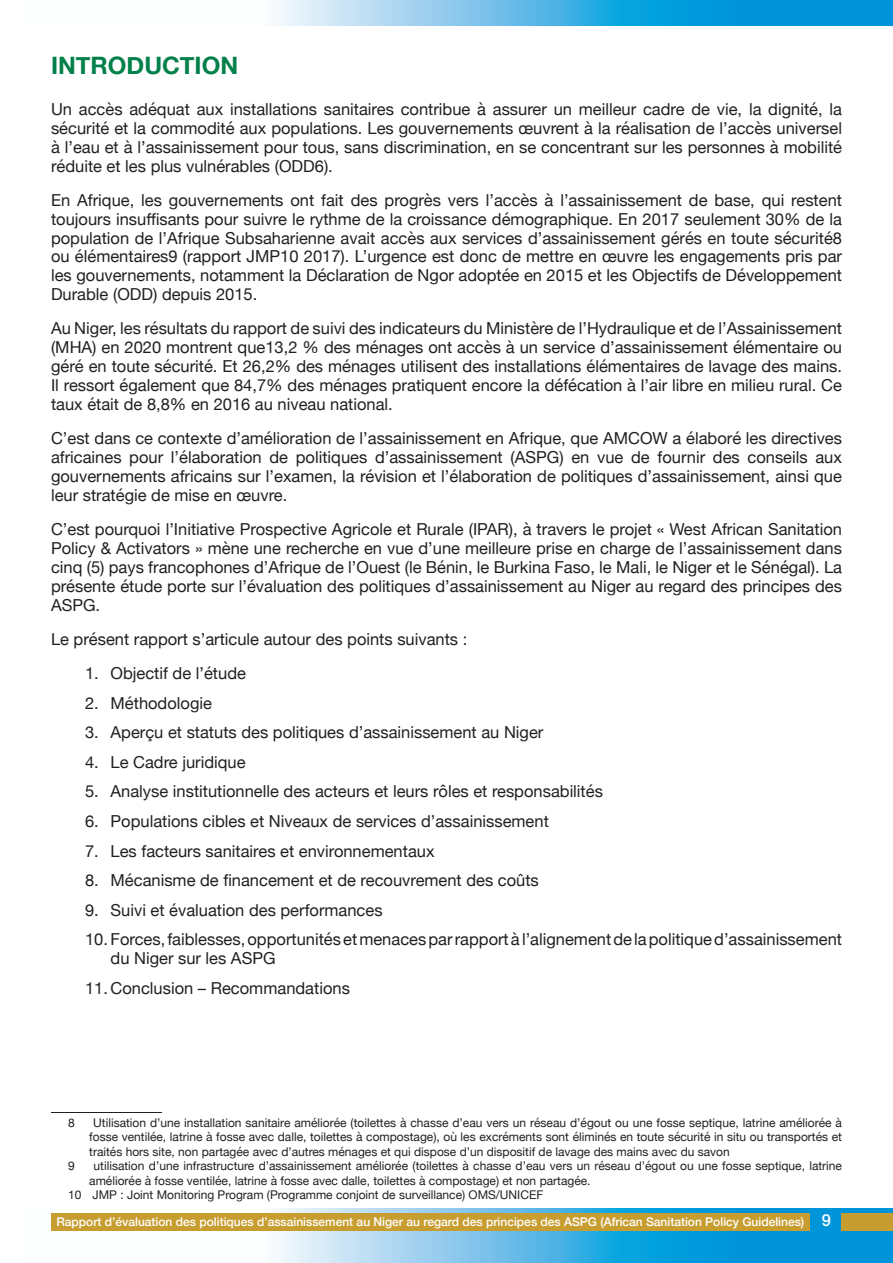
<style>
.page{position:relative;width:893px;height:1263px;background:#fff}
.page>*{position:absolute;margin:0;border:0;box-sizing:border-box;transform-origin:0 0}
.t1{font:700 24px "Helvetica Neue";color:#018049}
.t2{font:16.5px/18.9px "Helvetica Neue";color:#231f20;text-align:justify}
.t3{font:12px/14.4px "Helvetica Neue";color:#231f20;text-align:justify}
.t4{font:500 12px "Helvetica Neue";color:#fff}
.s1{font-size:16.5px}
</style>
<div class="page">
<svg style="left:51px;top:1209px;width:842px;height:54px"></svg>
<div style="left:841px;top:1214px;width:52px;height:17px;background:#c79d30"></div>
<div style="left:51px;top:1214px;width:759px;height:17px;background:#c79d30"></div>
<svg style="left:274px;top:0;width:619px;height:26px;background:#4eb5e5"></svg>
<hr style="left:51px;top:1112px;width:111px;height:1px;background:#231f20">
<h1 class="t1" style="left:51px;top:51px;width:189px">INTRODUCTION</h1>
<p class="t2" style="left:51px;top:99px;width:792px">Un accès adéquat aux installations sanitaires contribue à assurer un meilleur cadre de vie, la dignité, la sécurité et la commodité aux populations. Les gouvernements œuvrent à la réalisation de l’accès universel à l’eau et à l’assainissement pour tous, sans discrimination, en se concentrant sur les personnes à mobilité réduite et les plus vulnérables (ODD6).</p>
<p class="t2" style="left:51px;top:190px;width:792px">En Afrique, les gouvernements ont fait des progrès vers l’accès à l’assainissement de base, qui restent toujours insuffisants pour suivre le rythme de la croissance démographique. En 2017 seulement 30% de la population de l’Afrique Subsaharienne avait accès aux services d’assainissement gérés en toute sécurité8 ou élémentaires9 (rapport JMP10 2017). L’urgence est donc de mettre en œuvre les engagements pris par les gouvernements, notamment la Déclaration de Ngor adoptée en 2015 et les Objectifs de Développement Durable (ODD) depuis 2015.</p>
<p class="t2" style="left:51px;top:319px;width:792px">Au Niger, les résultats du rapport de suivi des indicateurs du Ministère de l’Hydraulique et de l’Assainissement (MHA) en 2020 montrent que13,2 % des ménages ont accès à un service d’assainissement élémentaire ou géré en toute sécurité. Et 26,2% des ménages utilisent des installations élémentaires de lavage des mains.<br>Il ressort également que 84,7% des ménages pratiquent encore la défécation à l’air libre en milieu rural. Ce taux était de 8,8% en 2016 au niveau national.</p>
<p class="t2" style="left:51px;top:429px;width:792px">C’est dans ce contexte d’amélioration de l’assainissement en Afrique, que AMCOW a élaboré les directives africaines pour l’élaboration de politiques d’assainissement (ASPG) en vue de fournir des conseils aux gouvernements africains sur l’examen, la révision et l’élaboration de politiques d’assainissement, ainsi que leur stratégie de mise en œuvre.</p>
<p class="t2" style="left:51px;top:520px;width:792px">C’est pourquoi l’Initiative Prospective Agricole et Rurale (IPAR), à travers le projet « West African Sanitation Policy &amp; Activators » mène une recherche en vue d’une meilleure prise en charge de l’assainissement dans cinq (5) pays francophones d’Afrique de l’Ouest (le Bénin, le Burkina Faso, le Mali, le Niger et le Sénégal). La présente étude porte sur l’évaluation des politiques d’assainissement au Niger au regard des principes des ASPG.</p>
<p class="t2" style="left:51px;top:630px;width:418px">Le présent rapport s’articule autour des points suivants :</p>
<p class="t2" style="left:85px;top:663px;width:162px">1. Objectif de l’étude</p>
<p class="t2" style="left:85px;top:693px;width:128px">2. Méthodologie</p>
<p class="t2" style="left:85px;top:723px;width:460px">3. Aperçu et statuts des politiques d’assainissement au Niger</p>
<p class="t2" style="left:85px;top:752px;width:162px">4. Le Cadre juridique</p>
<p class="t2" style="left:85px;top:782px;width:519px">5. Analyse institutionnelle des acteurs et leurs rôles et responsabilités</p>
<p class="t2" style="left:85px;top:812px;width:465px">6. Populations cibles et Niveaux de services d’assainissement</p>
<p class="t2" style="left:85px;top:841px;width:351px">7. Les facteurs sanitaires et environnementaux</p>
<p class="t2" style="left:85px;top:871px;width:455px">8. Mécanisme de financement et de recouvrement des coûts</p>
<p class="t2" style="left:85px;top:900px;width:299px">9. Suivi et évaluation des performances</p>
<p class="t2" style="left:111px;top:930px;width:733px;text-indent:-26px">10. Forces, faiblesses, opportunités et menaces par rapport à l’alignement de la politique d’assainissement du Niger sur les ASPG</p>
<p class="t2" style="left:85px;top:979px;width:266px">11. Conclusion – Recommandations</p>
<p class="t3" style="left:68px;top:1115px;width:8px">8</p>
<p class="t3" style="left:89px;top:1115px;width:754px;text-indent:4px">Utilisation d’une installation sanitaire améliorée (toilettes à chasse d’eau vers un réseau d’égout ou une fosse septique, latrine améliorée à fosse ventilée, latrine à fosse avec dalle, toilettes à compostage), où les excréments sont éliminés en toute sécurité in situ ou transportés et traités hors site, non partagée avec d’autres ménages et qui dispose d’un dispositif de lavage des mains avec du savon</p>
<p class="t3" style="left:68px;top:1159px;width:8px">9</p>
<p class="t3" style="left:94px;top:1159px;width:750px">utilisation d’une infrastructure d’assainissement améliorée (toilettes à chasse d’eau vers un réseau d’égout ou une fosse septique, latrine</p>
<p class="t3" style="left:89px;top:1173px;width:503px">améliorée à fosse ventilée, latrine à fosse avec dalle, toilettes à compostage) et non partagée.</p>
<p class="t3" style="left:68px;top:1187px;width:477px">10 JMP : Joint Monitoring Program (Programme conjoint de surveillance) OMS/UNICEF</p>
<p class="t4" style="left:56px;top:1214px;width:776px">Rapport d’évaluation des politiques d’assainissement au Niger au regard des principes des ASPG (African Sanitation Policy Guidelines) <span class="s1">9</span></p>
</div>
